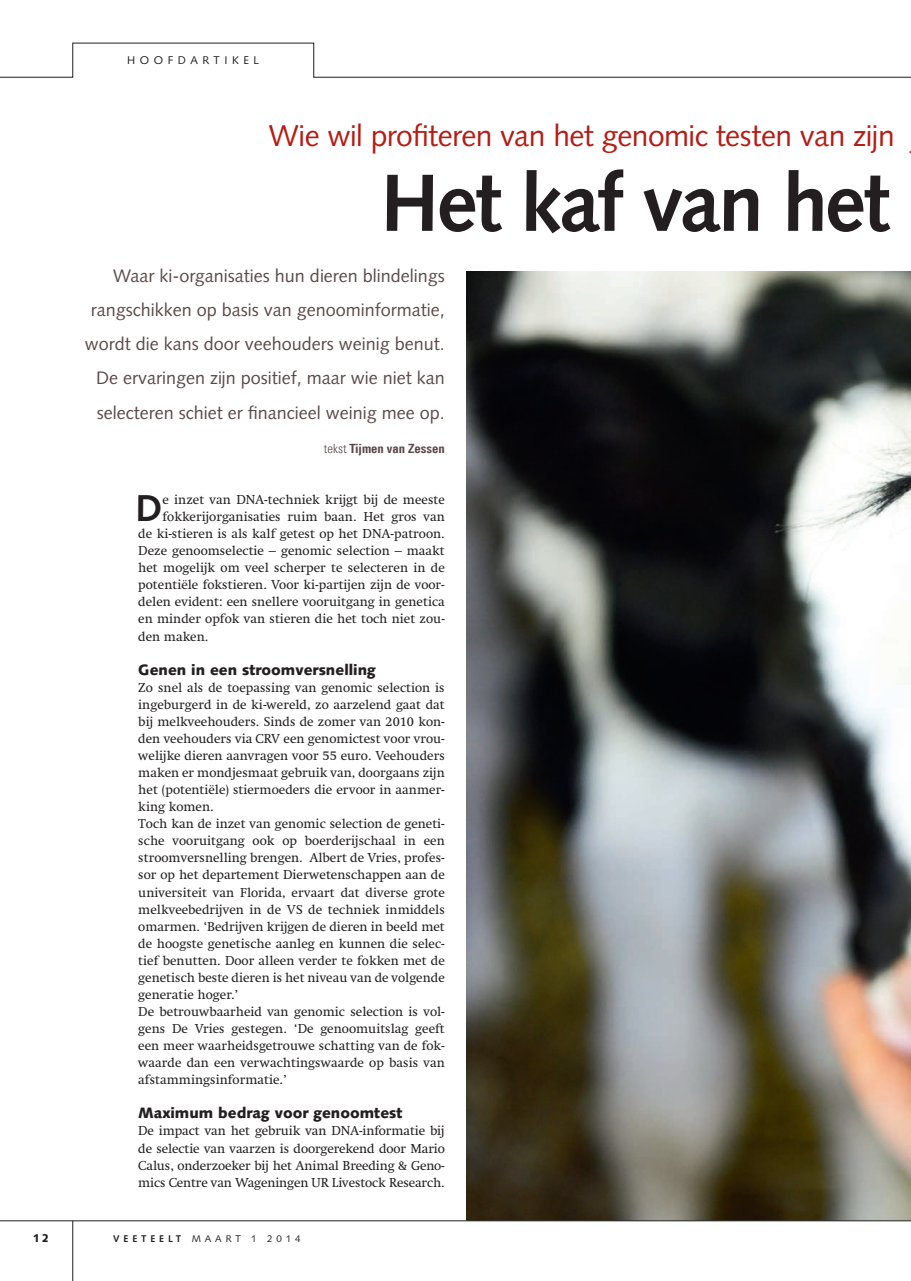
<style>
.page{position:relative;width:911px;height:1281px;background:#fff}
.page>*{position:absolute;margin:0;border:0;box-sizing:border-box;transform-origin:0 0}
.t1{font:700 81px "Syntax LT Pro";letter-spacing:-.03em;color:#231f20}
.t2{font:700 37.35px "Syntax LT Pro";color:#231f20}
.t3{font:30px "Syntax LT Pro";letter-spacing:-.02em;color:#b41d15}
.t4{font:18px/34.2px "Syntax LT Pro";color:#5b4a49;text-align:right}
.t5{font:900 15px "Syntax LT Pro";color:#231f20}
.t6{font:13.2px/17.1px "Swift LT Pro";color:#231f20}
.t7{font:12.75px "Univers Com 67 Bold Cond";color:#5b4a49}
.t8{font:11.25px "Syntax LT Pro";color:#231f20}
.t9{font:900 11.25px "Syntax LT Pro";color:#231f20}
.t10{font:9.75px "Syntax LT Pro";color:#231f20}
.s1{font-family:"Univers Com 47 Light Cond"}
.s2{font-weight:700}
</style>
<div class="page">
<img style="left:466px;top:272px;width:445px;height:948px">
<svg style="left:0;top:42px;width:911px;height:36px"></svg>
<svg style="left:0;top:1220px;width:911px;height:61px"></svg>
<hr style="left:72px;top:1221px;width:1px;height:60px;background:#231f20">
<p class="t8" style="left:127px;top:54px;width:133px">HOOFDARTIKEL</p>
<p class="t3" style="left:269px;top:117px;width:627px">Wie wil profiteren van het genomic testen van zĳn</p>
<p class="t1" style="left:381px;top:155px;width:511px">Het kaf van het</p>
<p class="t4" style="left:85px;top:259px;width:361px">Waar ki-organisaties hun dieren blindelings rangschikken op basis van genoominformatie, wordt die kans door veehouders weinig benut.<br>De ervaringen zĳn positief, maar wie niet kan selecteren schiet er financieel weinig mee op.</p>
<p class="t7" style="left:324px;top:440px;width:122px"><span class="s1">tekst</span> Tijmen van Zessen</p>
<p class="t2" style="left:135px;top:486px;width:28px">D</p>
<p class="t6" style="left:162px;top:491px;width:284px">e inzet van DNA-techniek krĳgt bĳ de meeste</p>
<p class="t6" style="left:162px;top:508px;width:284px">fokkerĳorganisaties ruim baan. Het gros van</p>
<p class="t6" style="left:138px;top:525px;width:308px">de ki-stieren is als kalf getest op het DNA-patroon.</p>
<p class="t6" style="left:138px;top:542px;width:308px">Deze genoomselectie – genomic selection – maakt</p>
<p class="t6" style="left:138px;top:559px;width:308px">het mogelĳk om veel scherper te selecteren in de</p>
<p class="t6" style="left:138px;top:576px;width:308px">potentiële fokstieren. Voor ki-partĳen zĳn de voor-</p>
<p class="t6" style="left:138px;top:593px;width:308px">delen evident: een snellere vooruitgang in genetica</p>
<p class="t6" style="left:138px;top:610px;width:308px">en minder opfok van stieren die het toch niet zou-</p>
<p class="t6" style="left:138px;top:627px;width:72px">den maken.</p>
<p class="t5" style="left:138px;top:660px;width:239px">Genen in een stroomversnelling</p>
<p class="t6" style="left:138px;top:679px;width:308px">Zo snel als de toepassing van genomic selection is ingeburgerd in de ki-wereld, zo aarzelend gaat dat bĳ melkveehouders. Sinds de zomer van 2010 kon&shy;den veehouders via CRV een genomictest voor vrou&shy;welĳke dieren aanvragen voor 55 euro. Veehouders maken er mondjesmaat gebruik van, doorgaans zĳn het (potentiële) stiermoeders die ervoor in aanmer&shy;king komen.<br>Toch kan de inzet van genomic selection de geneti&shy;sche vooruitgang ook op boerderĳschaal in een stroomversnelling brengen. Albert de Vries, profes&shy;sor op het departement Dierwetenschappen aan de universiteit van Florida, ervaart dat diverse grote melkveebedrĳven in de VS de techniek inmiddels omarmen. ‘Bedrĳven krĳgen de dieren in beeld met de hoogste genetische aanleg en kunnen die selec&shy;tief benutten. Door alleen verder te fokken met de genetisch beste dieren is het niveau van de volgende generatie hoger.’<br>De betrouwbaarheid van genomic selection is vol&shy;gens De Vries gestegen. ‘De genoomuitslag geeft een meer waarheidsgetrouwe schatting van de fok&shy;waarde dan een verwachtingswaarde op basis van afstammingsinformatie.’</p>
<p class="t5" style="left:138px;top:1104px;width:266px">Maximum bedrag voor genoomtest</p>
<p class="t6" style="left:138px;top:1122px;width:308px;text-align:justify">De impact van het gebruik van DNA-informatie bĳ de selectie van vaarzen is doorgerekend door Mario Calus, onderzoeker bĳ het Animal Breeding &amp; Geno&shy;mics Centre van Wageningen UR Livestock Research.</p>
<p class="t9" style="left:33px;top:1231px;width:18px">12</p>
<p class="t10" style="left:113px;top:1232px;width:189px"><span class="s2">VEETEELT</span> MAART 1 2014</p>
</div>
